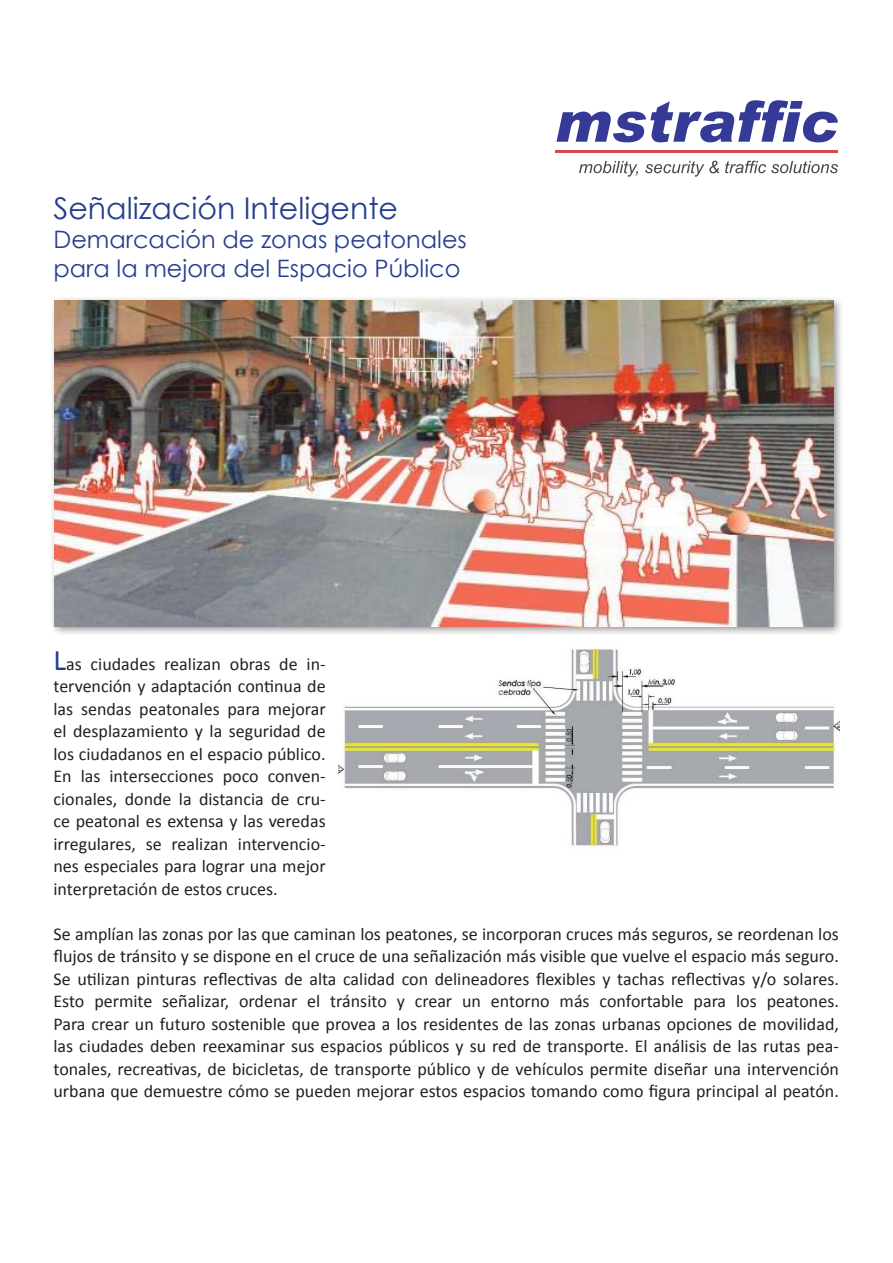
<style>
.page{position:relative;width:893px;height:1263px;background:#fff}
.page>*{position:absolute;margin:0;border:0;box-sizing:border-box;transform-origin:0 0}
.t1{font:30px "Century Gothic";color:#253f8e}
.t2{font:24px "Century Gothic";color:#253f8e}
.Estilo_de_párrafo_1{font:18px/22.5px "Calibri";color:#231f20;text-align:justify}
.s1{font-size:30px;color:#253f8e}
</style>
<div class="page">
<div style="left:49px;top:295px;width:796px;height:342px;background:#231f20;opacity:.5"></div>
<img style="left:54px;top:300px;width:779px;height:326px">
<img style="left:338px;top:647px;width:501px;height:202px">
<svg style="left:556px;top:100px;width:282px;height:42px"></svg>
<svg style="left:579px;top:161px;width:59px;height:16px"></svg>
<svg style="left:645px;top:161px;width:74px;height:16px"></svg>
<svg style="left:725px;top:161px;width:113px;height:12px"></svg>
<hr style="left:556px;top:151px;width:282px;height:2px;background:#d34950">
<p class="t1" style="left:54px;top:187px;width:346px">Señalización Inteligente</p>
<p class="t2" style="left:54px;top:223px;width:415px">Demarcación de zonas peatonales</p>
<p class="t2" style="left:54px;top:251px;width:408px">para la mejora del Espacio Público</p>
<p class="Estilo_de_párrafo_1" style="left:53px;top:651px;width:274px"><span class="s1">L</span>as ciudades realizan obras de in&shy;tervención y adaptación continua de las sendas peatonales para mejorar el desplazamiento y la seguridad de los ciudadanos en el espacio público.<br>En las intersecciones poco conven&shy;cionales, donde la distancia de cru&shy;ce peatonal es extensa y las veredas irregulares, se realizan intervencio&shy;nes especiales para lograr una mejor interpretación de estos cruces.</p>
<p class="Estilo_de_párrafo_1" style="left:53px;top:921px;width:787px">Se amplían las zonas por las que caminan los peatones, se incorporan cruces más seguros, se reordenan los flujos de tránsito y se dispone en el cruce de una señalización más visible que vuelve el espacio más seguro.</p>
<p class="Estilo_de_párrafo_1" style="left:53px;top:966px;width:787px">Se utilizan pinturas reflectivas de alta calidad con delineadores flexibles y tachas reflectivas y/o solares.</p>
<p class="Estilo_de_párrafo_1" style="left:53px;top:989px;width:787px">Esto permite señalizar, ordenar el tránsito y crear un entorno más confortable para los peatones.</p>
<p class="Estilo_de_párrafo_1" style="left:53px;top:1011px;width:787px">Para crear un futuro sostenible que provea a los residentes de las zonas urbanas opciones de movilidad, las ciudades deben reexaminar sus espacios públicos y su red de transporte. El análisis de las rutas pea&shy;tonales, recreativas, de bicicletas, de transporte público y de vehículos permite diseñar una intervención urbana que demuestre cómo se pueden mejorar estos espacios tomando como figura principal al peatón.</p>
</div>
